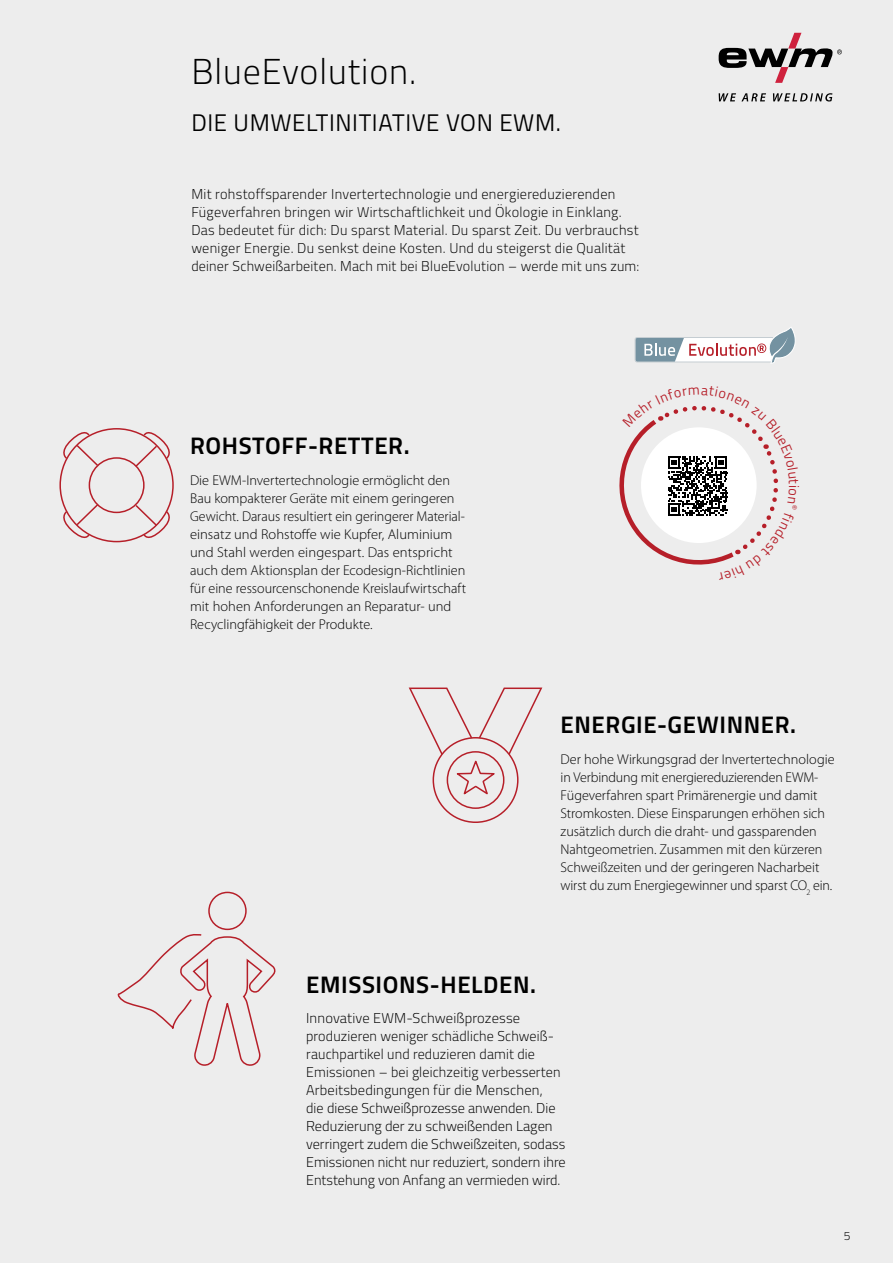
<style>
.page{position:relative;width:893px;height:1263px;background:#ededed}
.page>*{position:absolute;margin:0;border:0;box-sizing:border-box;transform-origin:0 0}
.t1{font:300 36px "Titillium Text";letter-spacing:.025em;color:#000}
.t2{font:700 24px "Titillium Text";letter-spacing:.025em;color:#000}
.t3{font:24px "Titillium Text";letter-spacing:.025em;color:#000}
.t4{font:300 14.25px/18px "Myriad Pro";letter-spacing:-.005em;color:#000}
.t5{font:300 14.25px/18px "Titillium Text";letter-spacing:.01em;color:#000}
.t6{font:14.1px "Titillium Text";color:#b61f29}
.t7{font:300 12px "Titillium Text";color:#000}
</style>
<div class="page">
<svg style="left:719px;top:93px;width:113px;height:9px"></svg>
<svg style="left:719px;top:33px;width:123px;height:50px"></svg>
<div style="left:59px;top:428px;width:115px;height:114px;border:2px solid #b61f29;border-radius:50%"></div>
<div style="left:89px;top:457px;width:56px;height:56px;border:2px solid #b61f29;border-radius:50%"></div>
<svg style="left:62px;top:430px;width:38px;height:37px"></svg>
<svg style="left:134px;top:430px;width:37px;height:38px"></svg>
<svg style="left:134px;top:503px;width:37px;height:37px"></svg>
<svg style="left:62px;top:503px;width:38px;height:37px"></svg>
<svg style="left:408px;top:687px;width:135px;height:110px"></svg>
<div style="left:208px;top:892px;width:39px;height:38px;border:2px solid #b61f29;border-radius:50%"></div>
<svg style="left:117px;top:934px;width:159px;height:132px"></svg>
<svg style="left:635px;top:327px;width:160px;height:37px"></svg>
<svg style="left:619px;top:406px;width:159px;height:159px"></svg>
<h1 class="t1" style="left:191px;top:46px;width:227px">BlueEvolution.</h1>
<h2 class="t3" style="left:191px;top:105px;width:371px">DIE UMWELTINITIATIVE VON EWM.</h2>
<p class="t5" style="left:191px;top:184px;width:450px">Mit rohstoffsparender Invertertechnologie und energiereduzierenden Fügeverfahren bringen wir Wirtschaftlichkeit und Ökologie in Einklang.<br>Das bedeutet für dich: Du sparst Material. Du sparst Zeit. Du verbrauchst weniger Energie. Du senkst deine Kosten. Und du steigerst die Qualität deiner Schweißarbeiten. Mach mit bei BlueEvolution – werde mit uns zum:</p>
<h2 class="t2" style="left:190px;top:427px;width:221px">ROHSTOFF-RETTER.</h2>
<p class="t4" style="left:190px;top:471px;width:278px">Die EWM-Invertertechnologie ermöglicht den Bau kompakterer Geräte mit einem geringeren Gewicht. Daraus resultiert ein geringerer Material&shy;einsatz und Rohstoffe wie Kupfer, Aluminium und Stahl werden eingespart. Das entspricht auch dem Aktionsplan der Ecodesign-Richtlinien für eine ressourcenschonende Kreislaufwirtschaft mit hohen Anforderungen an Reparatur- und Recyclingfähigkeit der Produkte.</p>
<p class="t6" style="left:804px;top:484px;width:5px;rotate:90deg">i</p>
<h2 class="t2" style="left:561px;top:706px;width:237px">ENERGIE-GEWINNER.</h2>
<p class="t4" style="left:561px;top:750px;width:275px">Der hohe Wirkungsgrad der Invertertechnologie in Verbindung mit energiereduzierenden EWM-Fügeverfahren spart Primärenergie und damit Stromkosten. Diese Einsparungen erhöhen sich zusätzlich durch die draht- und gassparenden Nahtgeometrien. Zusammen mit den kürzeren Schweißzeiten und der geringeren Nacharbeit wirst du zum Energiegewinner und sparst CO<sub>2</sub> ein.</p>
<h2 class="t2" style="left:306px;top:966px;width:231px">EMISSIONS-HELDEN.</h2>
<p class="t5" style="left:306px;top:1009px;width:261px">Innovative EWM-Schweißprozesse produzieren weniger schädliche Schweiß&shy;rauchpartikel und reduzieren damit die Emissionen – bei gleichzeitig verbesserten Arbeitsbedingungen für die Menschen,<br>die diese Schweißprozesse anwenden. Die Reduzierung der zu schweißenden Lagen verringert zudem die Schweißzeiten, sodass Emissionen nicht nur reduziert, sondern ihre Entstehung von Anfang an vermieden wird.</p>
<p class="t7" style="left:844px;top:1227px;width:8px">5</p>
</div>
